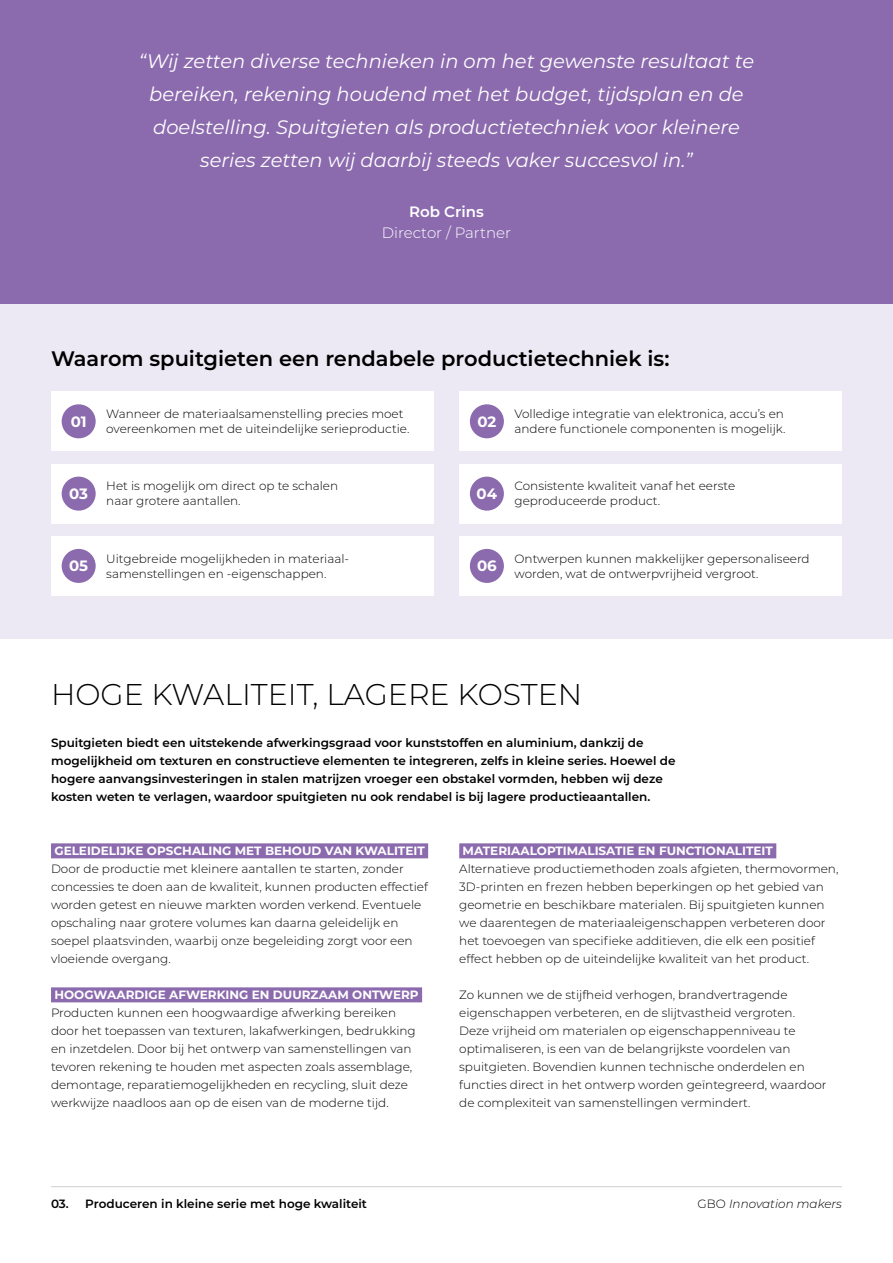
<style>
.page{position:relative;width:893px;height:1263px;background:#fff}
.page>*{position:absolute;margin:0;border:0;box-sizing:border-box;transform-origin:0 0}
.t1{font:300 30px "Montserrat";color:#000}
.t2{font:600 21px "Montserrat";color:#000}
.t3{font:italic 19.5px/33px "Montserrat";color:#fff;text-align:center}
.t4{font:300 15px "Montserrat";color:#fff}
.t5{font:700 15px "Montserrat";letter-spacing:-.005em;color:#fff}
.t6{font:600 15px "Montserrat";color:#fff}
.t7{font:300 12px/18px "Montserrat";color:#000}
.t8{font:600 12px/18px "Montserrat";color:#000}
.t9{font:700 12px "Montserrat";color:#fff}
.t10{font:italic 300 12px "Montserrat";color:#000}
.s1{font-style:normal}
</style>
<div class="page">
<div style="left:0;top:303px;width:893px;height:335px;background:#ede9f4"></div>
<div style="left:0;top:0;width:893px;height:303px;background:#8b6bae"></div>
<div style="left:459px;top:392px;width:383px;height:59px;background:#fff"></div>
<div style="left:459px;top:464px;width:383px;height:59px;background:#fff"></div>
<div style="left:459px;top:536px;width:383px;height:60px;background:#fff"></div>
<div style="left:51px;top:392px;width:383px;height:59px;background:#fff"></div>
<div style="left:51px;top:464px;width:383px;height:59px;background:#fff"></div>
<div style="left:51px;top:536px;width:383px;height:60px;background:#fff"></div>
<div style="left:470px;top:404px;width:34px;height:34px;background:#8b6bae;border-radius:50%"></div>
<div style="left:470px;top:477px;width:34px;height:34px;background:#8b6bae;border-radius:50%"></div>
<div style="left:470px;top:549px;width:34px;height:34px;background:#8b6bae;border-radius:50%"></div>
<div style="left:62px;top:404px;width:34px;height:34px;background:#8b6bae;border-radius:50%"></div>
<div style="left:62px;top:477px;width:34px;height:34px;background:#8b6bae;border-radius:50%"></div>
<div style="left:62px;top:549px;width:34px;height:34px;background:#8b6bae;border-radius:50%"></div>
<div style="left:51px;top:843px;width:377px;height:15px;background:#8b6bae"></div>
<div style="left:51px;top:987px;width:371px;height:15px;background:#8b6bae"></div>
<div style="left:459px;top:843px;width:317px;height:15px;background:#8b6bae"></div>
<hr style="left:51px;top:1186px;width:791px;height:1px;background:#cfd0d0">
<p class="t3" style="left:139px;top:44px;width:617px">“Wij zetten diverse technieken in om het gewenste resultaat te bereiken, rekening houdend met het budget, tijdsplan en de doelstelling. Spuitgieten als productietechniek voor kleinere series zetten wij daarbij steeds vaker succesvol in.”</p>
<p class="t6" style="left:409px;top:201px;width:76px">Rob Crins</p>
<p class="t4" style="left:382px;top:223px;width:131px">Director / Partner</p>
<h2 class="t2" style="left:51px;top:344px;width:620px">Waarom spuitgieten een rendabele productietechniek is:</h2>
<p class="t7" style="left:514px;top:406px;width:272px;line-height:15px">Volledige integratie van elektronica, accu’s en andere functionele componenten is mogelijk.</p>
<p class="t7" style="left:106px;top:406px;width:305px;line-height:15px">Wanneer de materiaalsamenstelling precies moet overeenkomen met de uiteindelijke serieproductie.</p>
<p class="t5" style="left:71px;top:410px;width:17px">01</p>
<p class="t5" style="left:477px;top:410px;width:20px">02</p>
<p class="t5" style="left:69px;top:483px;width:20px">03</p>
<p class="t5" style="left:69px;top:555px;width:21px">05</p>
<p class="t7" style="left:106px;top:478px;width:233px;line-height:15px">Het is mogelijk om direct op te schalen naar grotere aantallen.</p>
<p class="t7" style="left:106px;top:551px;width:244px;line-height:15px">Uitgebreide mogelijkheden in materiaal&shy;samenstellingen en -eigenschappen.</p>
<p class="t5" style="left:477px;top:483px;width:22px">04</p>
<p class="t7" style="left:514px;top:478px;width:222px;line-height:15px">Consistente kwaliteit vanaf het eerste geproduceerde product.</p>
<p class="t5" style="left:477px;top:555px;width:21px">06</p>
<p class="t7" style="left:514px;top:551px;width:297px;line-height:15px">Ontwerpen kunnen makkelijker gepersonaliseerd worden, wat de ontwerpvrijheid vergroot.</p>
<h1 class="t1" style="left:51px;top:674px;width:533px">HOGE KWALITEIT, LAGERE KOSTEN</h1>
<p class="t8" style="left:51px;top:733px;width:626px">Spuitgieten biedt een uitstekende afwerkingsgraad voor kunststoffen en aluminium, dankzij de mogelijkheid om texturen en constructieve elementen te integreren, zelfs in kleine series. Hoewel de hogere aanvangsinvesteringen in stalen matrijzen vroeger een obstakel vormden, hebben wij deze kosten weten te verlagen, waardoor spuitgieten nu ook rendabel is bij lagere productieaantallen.</p>
<p class="t9" style="left:54px;top:842px;width:372px">GELEIDELIJKE OPSCHALING MET BEHOUD VAN KWALITEIT</p>
<p class="t7" style="left:51px;top:859px;width:379px">Door de productie met kleinere aantallen te starten, zonder concessies te doen aan de kwaliteit, kunnen producten effectief worden getest en nieuwe markten worden verkend. Eventuele opschaling naar grotere volumes kan daarna geleidelijk en soepel plaatsvinden, waarbij onze begeleiding zorgt voor een vloeiende overgang.</p>
<p class="t9" style="left:54px;top:986px;width:366px">HOOGWAARDIGE AFWERKING EN DUURZAAM ONTWERP</p>
<p class="t7" style="left:51px;top:1003px;width:366px">Producten kunnen een hoogwaardige afwerking bereiken door het toepassen van texturen, lakafwerkingen, bedrukking en inzetdelen. Door bij het ontwerp van samenstellingen van tevoren rekening te houden met aspecten zoals assemblage, demontage, reparatiemogelijkheden en recycling, sluit deze werkwijze naadloos aan op de eisen van de moderne tijd.</p>
<p class="t9" style="left:463px;top:842px;width:312px">MATERIAALOPTIMALISATIE EN FUNCTIONALITEIT</p>
<p class="t7" style="left:459px;top:859px;width:381px">Alternatieve productiemethoden zoals afgieten, thermovormen, 3D-printen en frezen hebben beperkingen op het gebied van geometrie en beschikbare materialen. Bij spuitgieten kunnen we daarentegen de materiaaleigenschappen verbeteren door het toevoegen van specifieke additieven, die elk een positief effect hebben op de uiteindelijke kwaliteit van het product.</p>
<p class="t7" style="left:459px;top:985px;width:369px">Zo kunnen we de stijfheid verhogen, brandvertragende eigenschappen verbeteren, en de slijtvastheid vergroten.<br>Deze vrijheid om materialen op eigenschappenniveau te optimaliseren, is een van de belangrijkste voordelen van spuitgieten. Bovendien kunnen technische onderdelen en functies direct in het ontwerp worden geïntegreerd, waardoor de complexiteit van samenstellingen vermindert.</p>
<p class="t8" style="left:51px;top:1194px;width:318px">03. Produceren in kleine serie met hoge kwaliteit</p>
<p class="t10" style="left:698px;top:1196px;width:146px"><span class="s1">GBO</span> Innovation makers</p>
</div>
